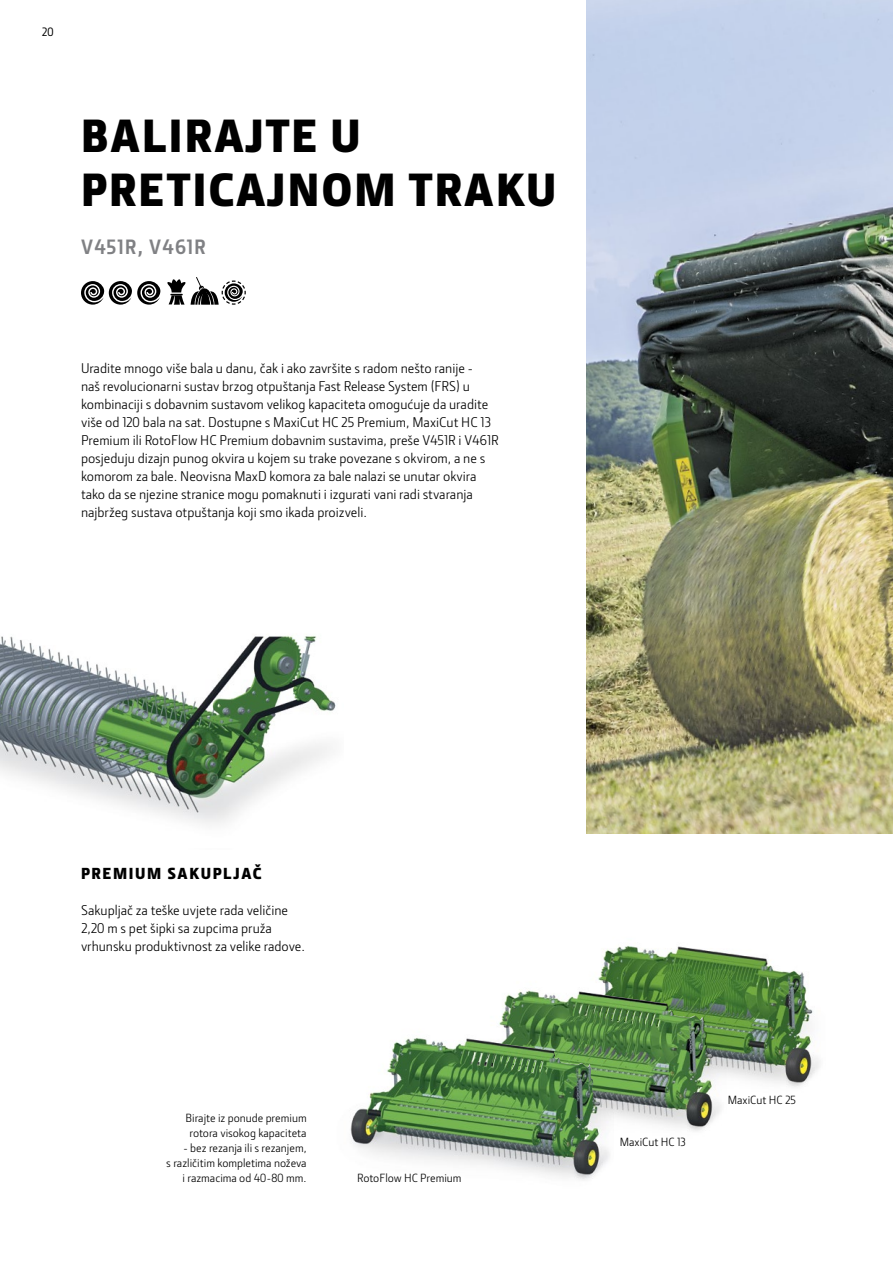
<style>
.page{position:relative;width:893px;height:1263px;background:#fff}
.page>*{position:absolute;margin:0;border:0;box-sizing:border-box;transform-origin:0 0}
.t1{font:900 48px/54px "Section";letter-spacing:.05em;color:#000}
.t2{font:700 21px "JD Sans Pro";letter-spacing:.05em;color:#808184}
.t3{font:900 16.5px "Section";letter-spacing:.105em;color:#000}
.t4{font:14.25px/18px "JD Sans Pro";color:#000}
.t5{font:12px/15px "JD Sans Pro";color:#000;text-align:center}
.t6{font:500 12px "JD Sans Pro";color:#000}
</style>
<div class="page">
<img style="left:586px;top:0;width:307px;height:834px">
<svg style="left:81px;top:277px;width:165px;height:28px"></svg>
<img style="left:0;top:635px;width:336px;height:189px">
<img style="left:601px;top:945px;width:219px;height:142px">
<img style="left:528px;top:971px;width:198px;height:160px">
<img style="left:350px;top:1019px;width:264px;height:161px">
<img style="left:470px;top:991px;width:59px;height:72px">
<img style="left:352px;top:1038px;width:64px;height:84px">
<p class="t6" style="left:42px;top:23px;width:14px">20</p>
<h1 class="t1" style="left:81px;top:108px;width:477px">BALIRAJTE U<br>PRETICAJNOM TRAKU</h1>
<h2 class="t2" style="left:81px;top:233px;width:126px">V451R, V461R</h2>
<p class="t4" style="left:81px;top:358px;width:419px">Uradite mnogo više bala u danu, čak i ako završite s radom nešto ranije -<br>naš revolucionarni sustav brzog otpuštanja Fast Release System (FRS) u kombinaciji s dobavnim sustavom velikog kapaciteta omogućuje da uradite više od 120 bala na sat. Dostupne s MaxiCut HC 25 Premium, MaxiCut HC 13<br>Premium ili RotoFlow HC Premium dobavnim sustavima, preše V451R i V461R posjeduju dizajn punog okvira u kojem su trake povezane s okvirom, a ne s komorom za bale. Neovisna MaxD komora za bale nalazi se unutar okvira tako da se njezine stranice mogu pomaknuti i izgurati vani radi stvaranja najbržeg sustava otpuštanja koji smo ikada proizveli.</p>
<p class="t3" style="left:81px;top:863px;width:182px">PREMIUM SAKUPLJAČ</p>
<p class="t4" style="left:81px;top:901px;width:226px">Sakupljač za teške uvjete rada veličine<br>2,20 m s pet šipki sa zupcima pruža vrhunsku produktivnost za velike radove.</p>
<p class="t5" style="left:186px;top:1110px;width:123px">Birajte iz ponude premium rotora visokog kapaciteta</p>
<p class="t5" style="left:166px;top:1140px;width:142px;text-align:right">- bez rezanja ili s rezanjem,<br>s različitim kompletima noževa i razmacima od 40-80 mm.</p>
<p class="t5" style="left:357px;top:1170px;width:106px">RotoFlow HC Premium</p>
<p class="t5" style="left:620px;top:1134px;width:68px">MaxiCut HC 13</p>
<p class="t5" style="left:728px;top:1092px;width:70px">MaxiCut HC 25</p>
</div>
